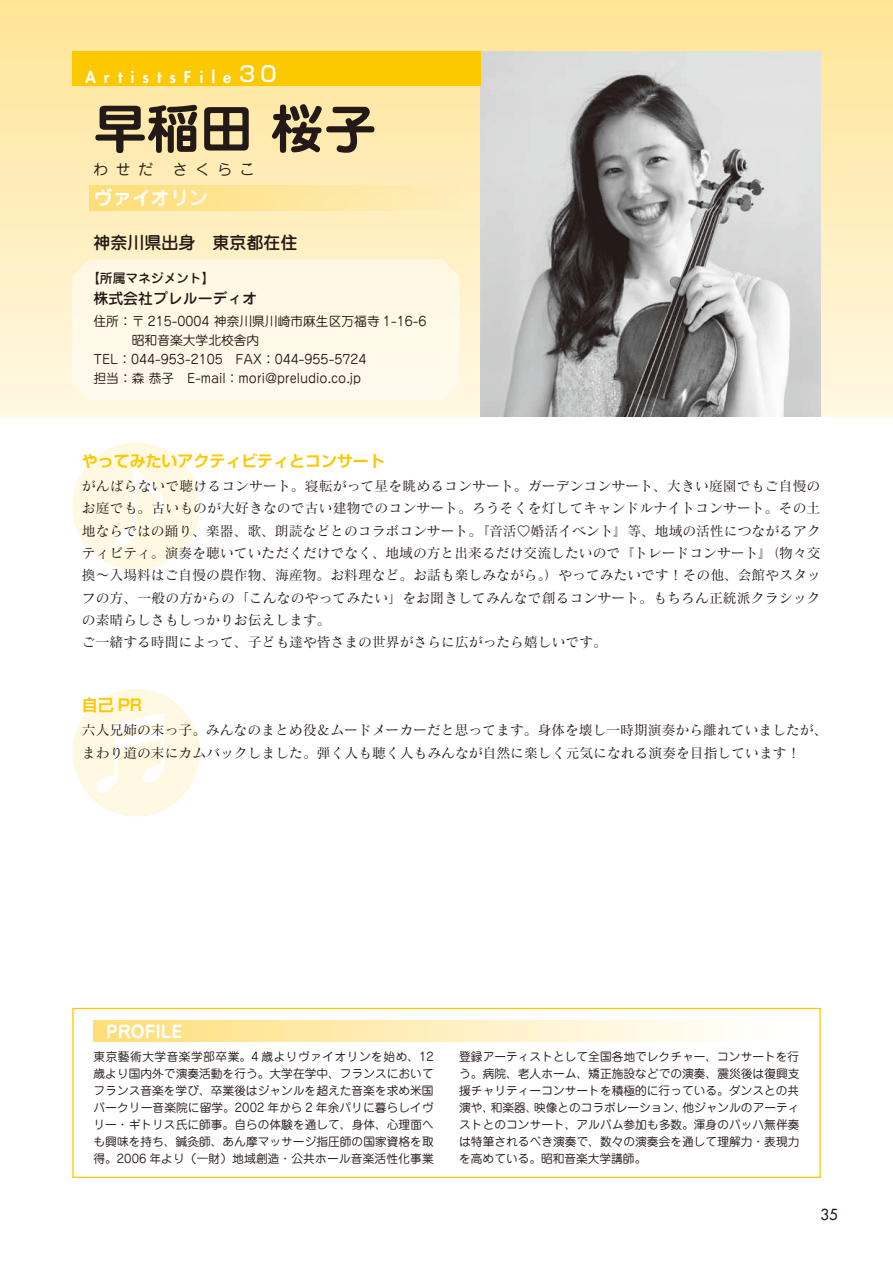
<style>
.page{position:relative;width:893px;height:1263px;background:#fff}
.page>*{position:absolute;margin:0;border:0;box-sizing:border-box;transform-origin:0 0}
.t1{font:700 53.1px "Jun 501 Pro";color:#231916}
.t2{font:700 19.2px "Jun 501 Pro";color:#fff}
.t3{font:500 16.95px "Jun 34 Pro";color:#231916}
.t4{font:700 16.95px "Jun 501 Pro";color:#fff}
.t5{font:700 15.9px "Shin Go Pr 6 De";color:#fcc800}
.t6{font:800 15.9px "Futura Std";letter-spacing:.5em;color:#fff}
.t7{font:500 14.85px "Jun 34 Pro";color:#231916}
.t8{font:14.85px "Jun 201 Pro";letter-spacing:.5em;color:#231916}
.t9{font:500 14.85px "Futura Std";color:#231916}
.t10{font:13.8px/22.4px "Matisse Pro M";color:#231916}
.t11{font:12.75px/19.2px "Jun 201 Pro";color:#231916}
.t12{font:500 12.75px "Jun 34 Pro";color:#231916}
.t13{font:11.7px/17px "Jun 201 Pro";letter-spacing:.005em;color:#231916;text-align:justify}
.s1{font-family:"Shin Go Pr 6";font-weight:500;font-size:21.3px}
</style>
<div class="page">
<div style="left:0;top:0;width:893px;height:417px;background:linear-gradient(to bottom,#ffe496,#fff8e3)"></div>
<div style="left:72px;top:442px;width:128px;height:128px;background:#fff8e2;border-radius:50%"></div>
<svg style="left:115px;top:464px;width:48px;height:84px"></svg>
<div style="left:72px;top:689px;width:128px;height:127px;background:#fff8e2;border-radius:50%"></div>
<svg style="left:96px;top:713px;width:68px;height:80px"></svg>
<div style="left:72px;top:1008px;width:749px;height:170px;border:1px solid #fcc800"></div>
<img style="left:480px;top:51px;width:341px;height:366px">
<div style="left:72px;top:259px;width:387px;height:141px;background:#fff9e8"></div>
<div style="left:94px;top:1020px;width:705px;height:22px;background:linear-gradient(to right,#fede7c,#fff)"></div>
<div style="left:89px;top:185px;width:370px;height:25px;background:linear-gradient(to right,#fede77,#feedba)"></div>
<div style="left:72px;top:51px;width:408px;height:34px;background:#fcc800"></div>
<p class="t6" style="left:85px;top:67px;width:193px">ArtistsFile<span class="s1">30</span></p>
<h1 class="t1" style="left:94px;top:87px;width:285px">早稲田 桜子</h1>
<p class="t8" style="left:94px;top:157px;width:61px">わせだ</p>
<p class="t8" style="left:173px;top:157px;width:83px">さくらこ</p>
<h2 class="t2" style="left:94px;top:182px;width:116px">ヴァイオリン</h2>
<p class="t3" style="left:94px;top:229px;width:206px">神奈川県出身　東京都在住</p>
<p class="t12" style="left:87px;top:268px;width:129px">【所属マネジメント】</p>
<p class="t7" style="left:94px;top:287px;width:165px">株式会社プレルーディオ</p>
<p class="t11" style="left:94px;top:310px;width:334px">住所：〒 215-0004 神奈川県川崎市麻生区万福寺 1-16-6　　　昭和音楽大学北校舎内<br>TEL：044-953-2105　FAX：044-955-5724<br>担当：森 恭子　E-mail：mori@preludio.co.jp</p>
<p class="t5" style="left:82px;top:447px;width:304px">やってみたいアクティビティとコンサート</p>
<p class="t10" style="left:82px;top:474px;width:740px">がんばらないで聴けるコンサート。寝転がって星を眺めるコンサート。ガーデンコンサート、大きい庭園でもご自慢のお庭でも。古いものが大好きなので古い建物でのコンサート。ろうそくを灯してキャンドルナイトコンサート。その土地ならではの踊り、楽器、歌、朗読などとのコラボコンサート。『音活♡婚活イベント』等、地域の活性につながるアクティビティ。演奏を聴いていただくだけでなく、地域の方と出来るだけ交流したいので『トレードコンサート』（物々交換～入場料はご自慢の農作物、海産物。お料理など。お話も楽しみながら。）やってみたいです！その他、会館やスタッフの方、一般の方からの「こんなのやってみたい」をお聞きしてみんなで創るコンサート。もちろん正統派クラシックの素晴らしさもしっかりお伝えします。<br>ご一緒する時間によって、子ども達や皆さまの世界がさらに広がったら嬉しいです。</p>
<p class="t5" style="left:82px;top:692px;width:62px">自己 PR</p>
<p class="t10" style="left:82px;top:719px;width:747px">六人兄姉の末っ子。みんなのまとめ役＆ムードメーカーだと思ってます。身体を壊し一時期演奏から離れていましたが、まわり道の末にカムバックしました。弾く人も聴く人もみんなが自然に楽しく元気になれる演奏を目指しています！</p>
<p class="t4" style="left:106px;top:1018px;width:77px">PROFILE</p>
<p class="t13" style="left:94px;top:1046px;width:342px">東京藝術大学音楽学部卒業。4 歳よりヴァイオリンを始め、12歳より国内外で演奏活動を行う。大学在学中、フランスにおいてフランス音楽を学び、卒業後はジャンルを超えた音楽を求め米国バークリー音楽院に留学。2002 年から 2 年余パリに暮らしイヴリー・ギトリス氏に師事。自らの体験を通して、身体、心理面へも興味を持ち、鍼灸師、あん摩マッサージ指圧師の国家資格を取得。2006 年より（一財）地域創造・公共ホール音楽活性化事業</p>
<p class="t13" style="left:459px;top:1046px;width:342px">登録アーティストとして全国各地でレクチャー、コンサートを行う。病院、老人ホーム、矯正施設などでの演奏、震災後は復興支援チャリティーコンサートを積極的に行っている。ダンスとの共演や、和楽器、映像とのコラボレーション、他ジャンルのアーティストとのコンサート、アルバム参加も多数。渾身のバッハ無伴奏は特筆されるべき演奏で、数々の演奏会を通して理解力・表現力を高めている。昭和音楽大学講師。</p>
<p class="t9" style="left:820px;top:1205px;width:19px">35</p>
</div>
